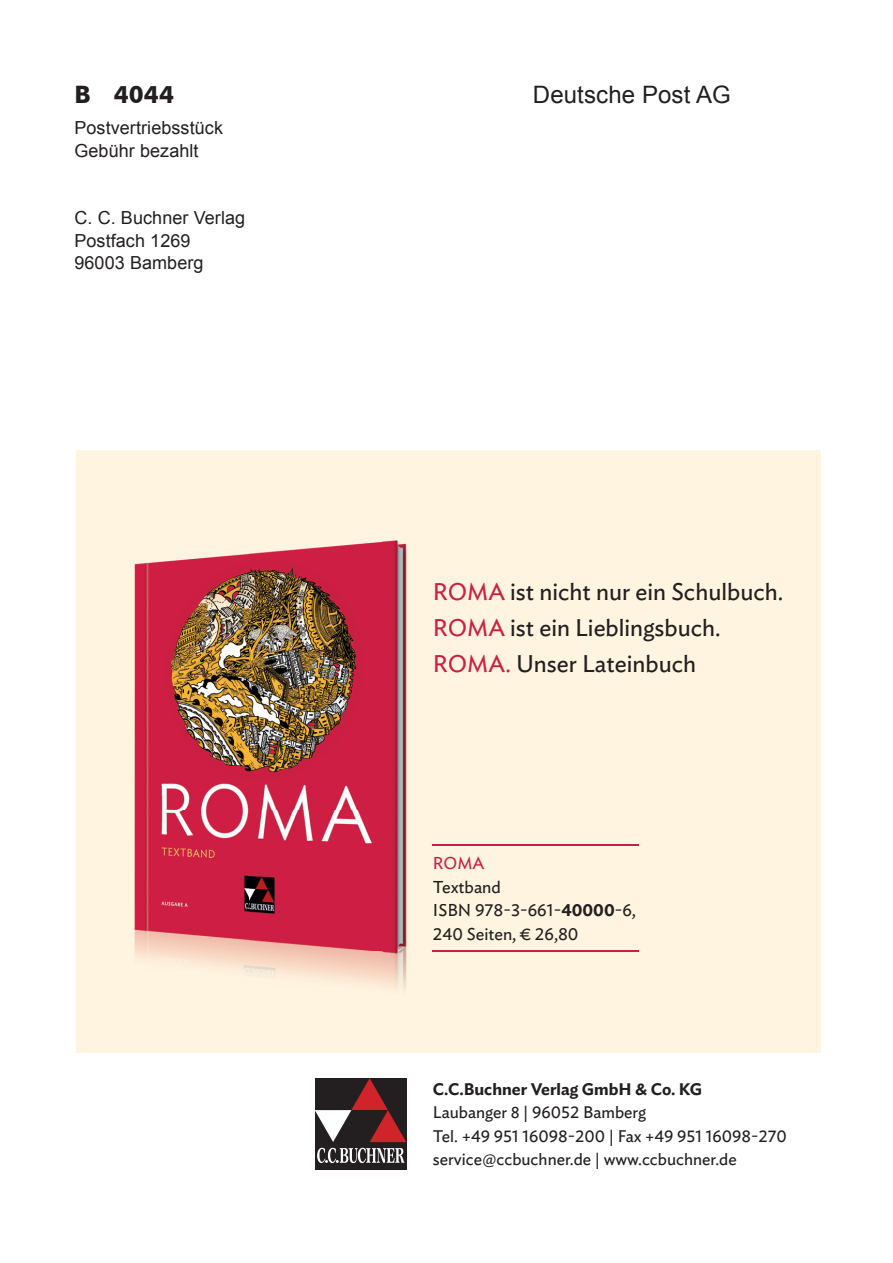
<style>
.page{position:relative;width:893px;height:1263px;background:#fff}
.page>*{position:absolute;margin:0;border:0;box-sizing:border-box;transform-origin:0 0}
.t1{font:24px/35.8px "Ideal Sans";color:#231f20}
.t2{font:24px "Arial";letter-spacing:.005em;color:#231f20}
.t3{font:700 24px "Futura BT";color:#231f20}
.t4{font:18px/22.5px "Arial";letter-spacing:.005em;color:#231f20}
.t5{font:17.1px/23.5px "Ideal Sans";color:#231f20}
.t6{font:16.65px/23.5px "Ideal Sans";color:#231f20}
.t7{font:600 16.65px "Ideal Sans";color:#231f20}
.s1{color:#ce1e43}
.s2{color:#221b17}
.s3{font-weight:600}
</style>
<div class="page">
<div style="left:76px;top:450px;width:744px;height:602px;background:#fef4e0"></div>
<div style="left:315px;top:1078px;width:91px;height:92px;background:#231f20"></div>
<svg style="left:315px;top:1078px;width:91px;height:64px"></svg>
<svg style="left:317px;top:1148px;width:87px;height:15px"></svg>
<hr style="left:433px;top:845px;width:206px;height:1px;background:#ce1e43">
<hr style="left:433px;top:950px;width:206px;height:1px;background:#ce1e43">
<img style="left:134px;top:540px;width:314px;height:449px">
<img style="left:435px;top:583px;width:13px;height:17px">
<img style="left:435px;top:619px;width:13px;height:17px">
<img style="left:435px;top:654px;width:13px;height:18px">
<svg style="left:435px;top:857px;width:13px;height:13px"></svg>
<img style="left:433px;top:880px;width:15px;height:13px">
<svg style="left:435px;top:904px;width:13px;height:13px"></svg>
<img style="left:434px;top:928px;width:14px;height:12px">
<svg style="left:433px;top:845px;width:15px;height:1px"></svg>
<svg style="left:433px;top:950px;width:15px;height:1px"></svg>
<h1 class="t3" style="left:74px;top:80px;width:101px">B 4044</h1>
<h1 class="t2" style="left:533px;top:79px;width:199px">Deutsche Post AG</h1>
<p class="t4" style="left:74px;top:117px;width:150px">Postvertriebsstück<br>Gebühr bezahlt</p>
<p class="t4" style="left:74px;top:207px;width:172px">C. C. Buchner Verlag<br>Postfach 1269<br>96003 Bamberg</p>
<h1 class="t1" style="left:433px;top:572px;width:352px"><span class="s1">ROMA</span> ist nicht nur ein Schulbuch.<br><span class="s1">ROMA</span> ist ein Lieblingsbuch.<br><span class="s1">ROMA.</span> Unser Lateinbuch</h1>
<p class="t5" style="left:433px;top:850px;width:204px"><span class="s1">ROMA<br></span><span class="s2">Te</span>xtband<br><span class="s2">IS</span>BN 978-3-661-<span class="s3">40000</span>-6,<br><span class="s2">24</span>0 Seiten, € 26,80</p>
<p class="t7" style="left:433px;top:1076px;width:271px">C.C.Buchner Verlag GmbH &amp; Co. KG</p>
<p class="t6" style="left:433px;top:1099px;width:356px">Laubanger 8 | 96052 Bamberg<br>Tel. +49 951 16098-200 | Fax +49 951 16098-270 service@ccbuchner.de | www.ccbuchner.de</p>
</div>
